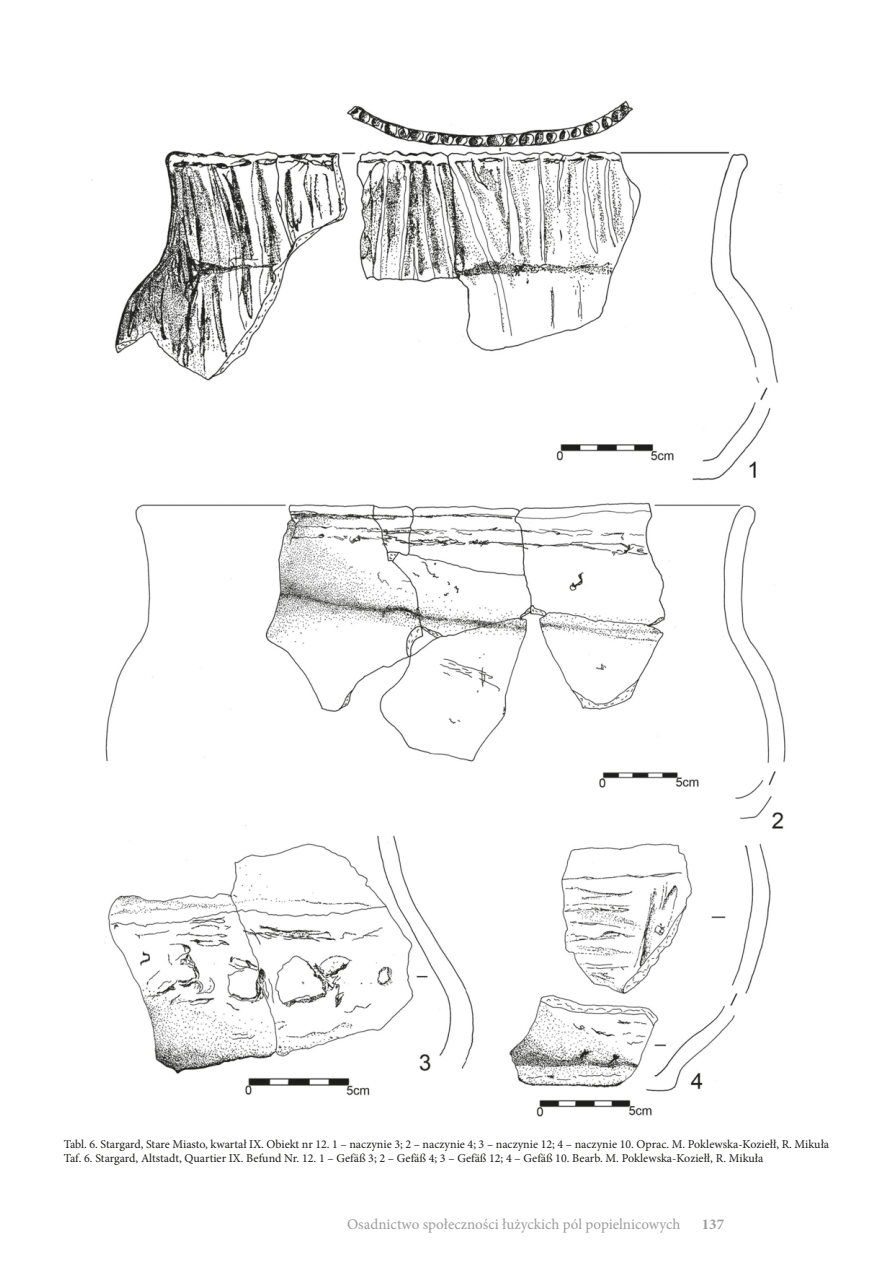
<style>
.page{position:relative;width:893px;height:1263px;background:#fff}
.page>*{position:absolute;margin:0;border:0;box-sizing:border-box;transform-origin:0 0}
.t1{font:15px "Minion Pro";color:#9d9d9d}
.t2{font:700 15px "Minion Pro";color:#9d9d9d}
.Podpis_ryciny{font:12px "Minion Pro";color:#1d1d1b}
</style>
<div class="page">
<img style="left:91px;top:100px;width:701px;height:1017px">
<p class="Podpis_ryciny" style="left:64px;top:1135px;width:767px">Tabl. 6. Stargard, Stare Miasto, kwartał IX. Obiekt nr 12. 1 – naczynie 3; 2 – naczynie 4; 3 – naczynie 12; 4 – naczynie 10. Oprac. M. Poklewska-Koziełł, R. Mikuła</p>
<p class="Podpis_ryciny" style="left:64px;top:1150px;width:701px">Taf. 6. Stargard, Altstadt, Quartier IX. Befund Nr. 12. 1 – Gefäß 3; 2 – Gefäß 4; 3 – Gefäß 12; 4 – Gefäß 10. Bearb. M. Poklewska-Koziełł, R. Mikuła</p>
<p class="t1" style="left:347px;top:1214px;width:335px">Osadnictwo społeczności łużyckich pól popielnicowych</p>
<p class="t2" style="left:702px;top:1213px;width:24px">137</p>
</div>
